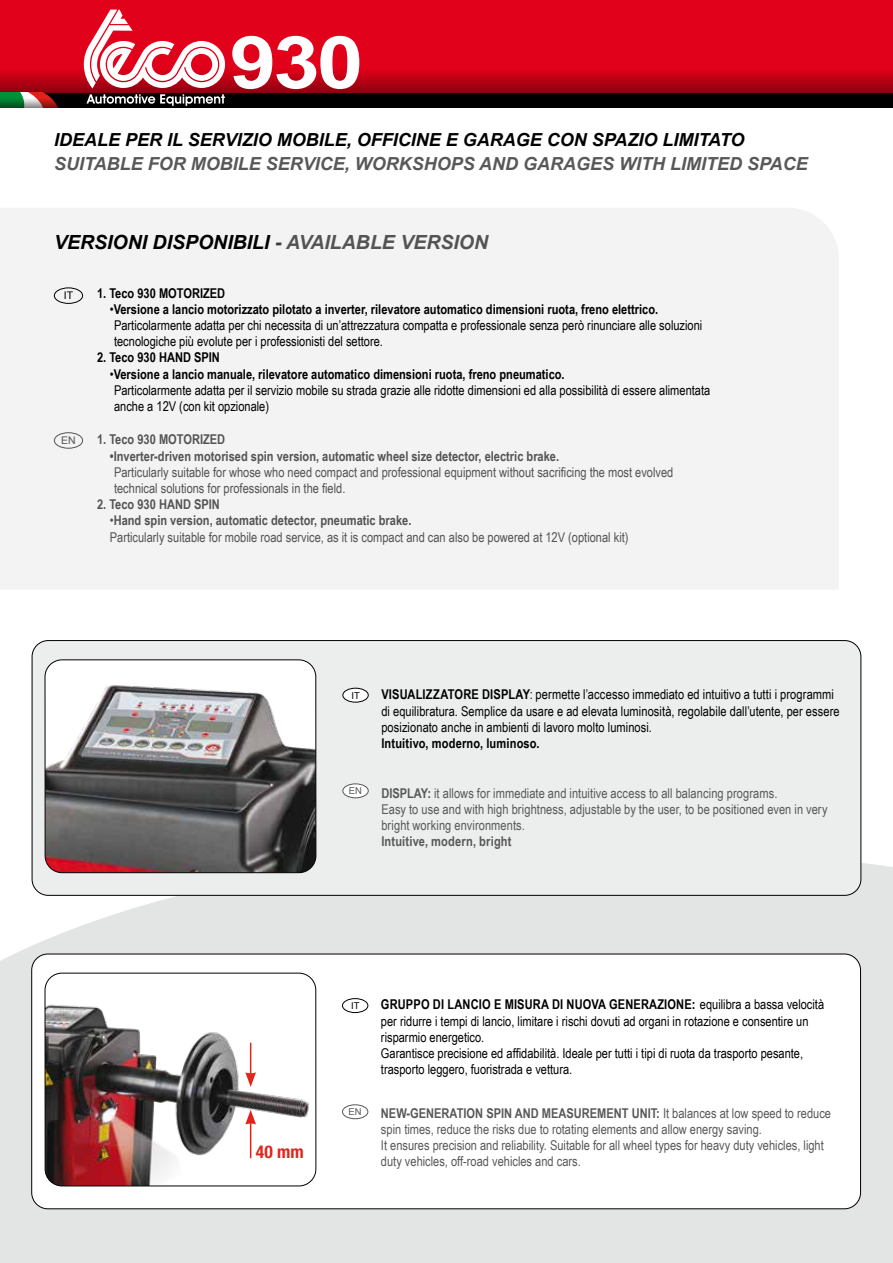
<style>
.page{position:relative;width:893px;height:1263px;background:#fff}
.page>*{position:absolute;margin:0;border:0;box-sizing:border-box;transform-origin:0 0}
.t1{font:700 72.75px "Arial";color:#fff;scale:1.15 1}
.t2{font:italic 700 19.5px "Arial";color:#000}
.t3{font:italic 700 18px "Arial";color:#58585a}
.t4{font:italic 700 18px "Arial";color:#000}
.t5{font:700 condensed 17.55px "Helvetica Neue LT Std";color:#e0261d}
.t6{font:13.5px/16.2px "Arial Narrow";color:#000}
.t7{font:13.5px/16.2px "Arial Narrow";color:#58585a}
.t8{font:13.5px/16.2px "Arial Narrow";color:#000;scale:.95 1}
.t9{font:700 13.5px "Arial Narrow";color:#58585a}
.t10{font:700 13.5px "Arial Narrow";color:#000}
.t11{font:10.5px "Arial";color:#000}
.t12{font:10.5px "Arial";color:#58585a}
.t13{font:9.45px "Arial";color:#000}
.t14{font:9.45px "Arial";color:#58585a}
.s1{color:#3e3d40}
.s2{color:#58585a}
.s3{font-weight:700}
</style>
<div class="page">
<div style="left:0;top:0;width:893px;height:68px;background:#e2011a"></div>
<svg style="left:0;top:839px;width:893px;height:424px;background:#e2e3e3"></svg>
<svg style="left:225px;top:68px;width:668px;height:25px;background:#b80014"></svg>
<div style="left:0;top:93px;width:893px;height:15px;background:#000"></div>
<svg style="left:0;top:10px;width:225px;height:98px"></svg>
<div style="left:32px;top:640px;width:829px;height:255px;background:#eceded;border-radius:16px"></div>
<div style="left:32px;top:954px;width:828px;height:255px;background:#fff;border-radius:16px"></div>
<div style="left:45px;top:660px;width:271px;height:213px;background:#fff;border-radius:17px"></div>
<img style="left:45px;top:668px;width:271px;height:205px">
<div style="left:45px;top:660px;width:271px;height:213px;border:1px solid #000;border-radius:17px"></div>
<img style="left:45px;top:983px;width:271px;height:203px">
<div style="left:45px;top:973px;width:271px;height:213px;border:1px solid #000;border-radius:17px"></div>
<div style="left:343px;top:688px;width:25px;height:14px;background:#fff;border-radius:50%"></div>
<div style="left:342px;top:688px;width:27px;height:14px;border:1px solid #000;border-radius:50%"></div>
<div style="left:342px;top:998px;width:26px;height:15px;border:1px solid #000;border-radius:50%"></div>
<div style="left:343px;top:784px;width:25px;height:14px;background:#fff;border-radius:50%"></div>
<div style="left:342px;top:783px;width:27px;height:15px;border:1px solid #58585a;border-radius:50%"></div>
<div style="left:342px;top:1104px;width:26px;height:15px;border:1px solid #58585a;border-radius:50%"></div>
<hr style="left:250px;top:1043px;width:1px;height:31px;background:#e0261d">
<svg style="left:245px;top:1072px;width:11px;height:15px"></svg>
<hr style="left:250px;top:1122px;width:1px;height:36px;background:#e32119">
<svg style="left:245px;top:1110px;width:11px;height:14px"></svg>
<div style="left:0;top:208px;width:839px;height:381px;background:#f3f3f3"></div>
<h1 class="t1" style="left:230px;top:15px;width:118px">930</h1>
<h3 class="t4" style="left:54px;top:128px;width:692px">IDEALE PER IL SERVIZIO MOBILE, OFFICINE E GARAGE CON SPAZIO LIMITATO</h3>
<h3 class="t3" style="left:54px;top:152px;width:755px">SUITABLE FOR MOBILE SERVICE, WORKSHOPS AND GARAGES WITH LIMITED SPACE</h3>
<h2 class="t2" style="left:54px;top:230px;width:436px">VERSIONI DISPONIBILI <span class="s1">-</span> <span class="s2">AVAILABLE VERSION</span></h2>
<p class="t11" style="left:64px;top:288px;width:11px">IT</p>
<p class="t12" style="left:61px;top:434px;width:16px">EN</p>
<p class="t10" style="left:97px;top:283px;width:130px">1. Teco 930 MOTORIZED</p>
<p class="t6" style="left:114px;top:300px;width:590px;text-indent:-4px">•<span class="s3">Versione a lancio motorizzato pilotato a inverter, rilevatore automatico dimensioni ruota, freno elettrico.<br></span>Particolarmente adatta per chi necessita di un’attrezzatura compatta e professionale senza però rinunciare alle soluzioni tecnologiche più evolute per i professionisti del settore.</p>
<p class="t10" style="left:97px;top:347px;width:124px">2. Teco 930 HAND SPIN</p>
<p class="t6" style="left:114px;top:365px;width:598px;text-indent:-4px">•<span class="s3">Versione a lancio manuale, rilevatore automatico dimensioni ruota, freno pneumatico.<br></span>Particolarmente adatta per il servizio mobile su strada grazie alle ridotte dimensioni ed alla possibilità di essere alimentata anche a 12V (con kit opzionale)</p>
<p class="t9" style="left:97px;top:429px;width:130px">1. Teco 930 MOTORIZED</p>
<p class="t9" style="left:110px;top:446px;width:451px">•Inverter-driven motorised spin version, automatic wheel size detector, electric brake.</p>
<p class="t7" style="left:114px;top:463px;width:561px">Particularly suitable for whose who need compact and professional equipment without sacrificing the most evolved technical solutions for professionals in the field.</p>
<p class="t9" style="left:97px;top:494px;width:124px">2. Teco 930 HAND SPIN</p>
<p class="t7" style="left:110px;top:512px;width:520px">•<span class="s3">Hand spin version, automatic detector, pneumatic brake.<br></span>Particularly suitable for mobile road service, as it is compact and can also be powered at 12V (optional kit)</p>
<p class="t13" style="left:351px;top:689px;width:10px">IT</p>
<p class="t14" style="left:349px;top:785px;width:15px">EN</p>
<p class="t8" style="left:381px;top:686px;width:484px"><span class="s3">VISUALIZZATORE DISPLAY</span>: permette l’accesso immediato ed intuitivo a tutti i programmi di equilibratura. Semplice da usare e ad elevata luminosità, regolabile dall’utente, per essere posizionato anche in ambienti di lavoro molto luminosi.</p>
<p class="t10" style="left:381px;top:733px;width:160px">Intuitivo, moderno, luminoso.</p>
<p class="t7" style="left:381px;top:784px;width:448px"><span class="s3">DISPLAY:</span> it allows for immediate and intuitive access to all balancing programs.<br>Easy to use and with high brightness, adjustable by the user, to be positioned even in very bright working environments.</p>
<p class="t9" style="left:381px;top:831px;width:132px">Intuitive, modern, bright</p>
<p class="t5" style="left:256px;top:1141px;width:49px">40 mm</p>
<p class="t13" style="left:351px;top:999px;width:10px">IT</p>
<p class="t14" style="left:349px;top:1106px;width:15px">EN</p>
<p class="t6" style="left:381px;top:996px;width:445px"><span class="s3">GRUPPO DI LANCIO E MISURA DI NUOVA GENERAZIONE:</span> equilibra a bassa velocità per ridurre i tempi di lancio, limitare i rischi dovuti ad organi in rotazione e consentire un risparmio energetico.<br>Garantisce precisione ed affidabilità. Ideale per tutti i tipi di ruota da trasporto pesante, trasporto leggero, fuoristrada e vettura.</p>
<p class="t7" style="left:381px;top:1104px;width:452px"><span class="s3">NEW-GENERATION SPIN AND MEASUREMENT UNIT:</span> It balances at low speed to reduce spin times, reduce the risks due to rotating elements and allow energy saving.<br>It ensures precision and reliability. Suitable for all wheel types for heavy duty vehicles, light duty vehicles, off-road vehicles and cars.</p>
</div>
